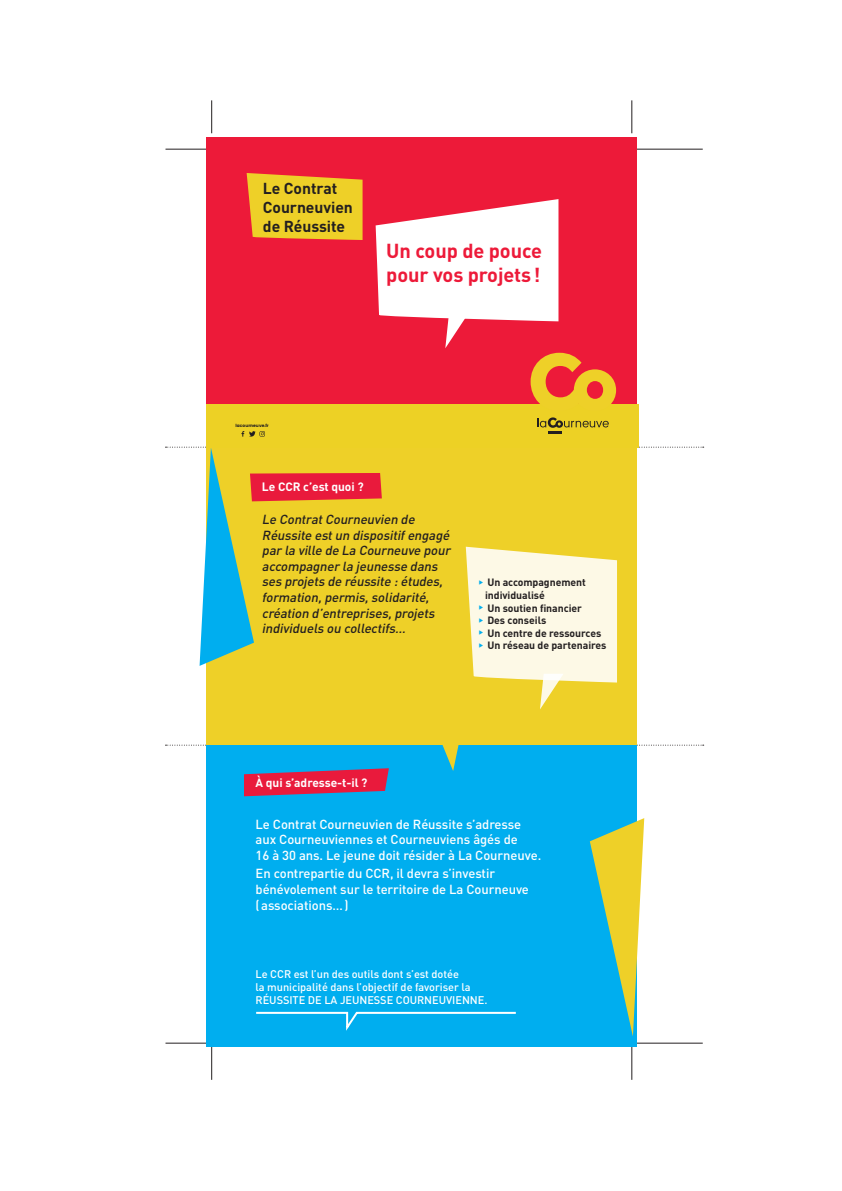
<style>
.page{position:relative;width:842px;height:1191px;background:#fff}
.page>*{position:absolute;margin:0;border:0;box-sizing:border-box;transform-origin:0 0}
.t1{font:700 20px/24px "DIN";letter-spacing:-.005em;color:#ed1a39}
.t2{font:700 15.7px/18.9px "DIN";letter-spacing:-.005em;color:#231f20}
.t3{font:italic 500 13px/15.6px "DIN";color:#231f20}
.t4{font:500 13px/15.6px "DIN";letter-spacing:-.005em;color:#fff}
.t5{font:700 12px "DIN";letter-spacing:-.005em;color:#fff}
.t6{font:500 11px "DIN";letter-spacing:-.005em;color:#fff}
.t7{font:700 10.5px/12.6px "DIN";letter-spacing:-.005em;color:#231f20}
.t8{font:4.3px "Poppins";color:#231f20}
</style>
<div class="page">
<svg style="left:636px;top:447px;width:68px;height:1px"></svg>
<hr style="left:165px;top:149px;width:71px;height:1px;background:#231f20">
<hr style="left:211px;top:100px;width:1px;height:33px;background:#231f20">
<hr style="left:211px;top:1047px;width:1px;height:32px;background:#231f20">
<hr style="left:631px;top:100px;width:1px;height:33px;background:#231f20">
<hr style="left:631px;top:1047px;width:1px;height:32px;background:#231f20">
<hr style="left:633px;top:149px;width:70px;height:1px;background:#231f20">
<svg style="left:165px;top:745px;width:41px;height:1px"></svg>
<svg style="left:636px;top:745px;width:68px;height:1px"></svg>
<hr style="left:165px;top:1042px;width:71px;height:1px;background:#231f20">
<hr style="left:633px;top:1042px;width:70px;height:1px;background:#231f20">
<div style="left:206px;top:137px;width:430px;height:310px;background:#ed1a39"></div>
<div style="left:206px;top:447px;width:430px;height:302px;background:#eed028"></div>
<div style="left:206px;top:745px;width:430px;height:302px;background:#00aeef"></div>
<svg style="left:256px;top:1011px;width:260px;height:20px"></svg>
<svg style="left:165px;top:447px;width:217px;height:219px"></svg>
<svg style="left:590px;top:818px;width:54px;height:218px"></svg>
<svg style="left:244px;top:768px;width:145px;height:28px"></svg>
<svg style="left:442px;top:745px;width:17px;height:26px"></svg>
<div style="left:206px;top:403px;width:433px;height:44px;background:#edd125"></div>
<svg style="left:376px;top:199px;width:240px;height:205px"></svg>
<svg style="left:241px;top:431px;width:24px;height:5px"></svg>
<svg style="left:538px;top:417px;width:71px;height:16px"></svg>
<svg style="left:247px;top:173px;width:116px;height:67px;background:#edbe29"></svg>
<svg style="left:466px;top:547px;width:151px;height:162px"></svg>
<p class="t2" style="left:263px;top:178px;width:91px">Le Contrat<br>Courneuvien de Réussite</p>
<p class="t1" style="left:386px;top:237px;width:157px">Un coup de pouce pour vos projets!</p>
<p class="t8" style="left:236px;top:423px;width:35px">lacourneuve.fr</p>
<p class="t5" style="left:262px;top:478px;width:103px">Le CCR c’est quoi ?</p>
<p class="t3" style="left:262px;top:511px;width:193px">Le ContratCourneuvien de<br>Réussite estun dispositifengagé par la ville de La Courneuve pour accompagner la jeunesse dans ses projets de réussite :études, formation,permis,solidarité, création d’entreprises,projets individuels ou collectifs…</p>
<p class="t7" style="left:485px;top:576px;width:102px">Un accompagnement individualisé</p>
<p class="t7" style="left:487px;top:601px;width:96px">Un soutien financier</p>
<p class="t7" style="left:487px;top:613px;width:60px">Des conseils</p>
<p class="t7" style="left:487px;top:626px;width:115px">Un centre de ressources</p>
<p class="t7" style="left:487px;top:639px;width:121px">Un réseau de partenaires</p>
<p class="t5" style="left:256px;top:774px;width:113px">À qui s’adresse-t-il ?</p>
<p class="t4" style="left:256px;top:815px;width:287px">Le Contrat Courneuvien de Réussite s’adresse aux Courneuviennes et Courneuviens âgés de<br>16 à 30 ans. Le jeune doit résider à La Courneuve.</p>
<p class="t4" style="left:256px;top:865px;width:275px">En contrepartie du CCR, il devra s’investir bénévolement sur le territoire de La Courneuve (associations…)</p>
<p class="t6" style="left:256px;top:966px;width:205px">Le CCR est l’un des outils dont s’est dotée</p>
<p class="t6" style="left:256px;top:979px;width:217px">la municipalité dans l’objectif de favoriser la</p>
<p class="t6" style="left:256px;top:993px;width:233px">RÉUSSITE DE LA JEUNESSE COURNEUVIENNE.</p>
</div>
